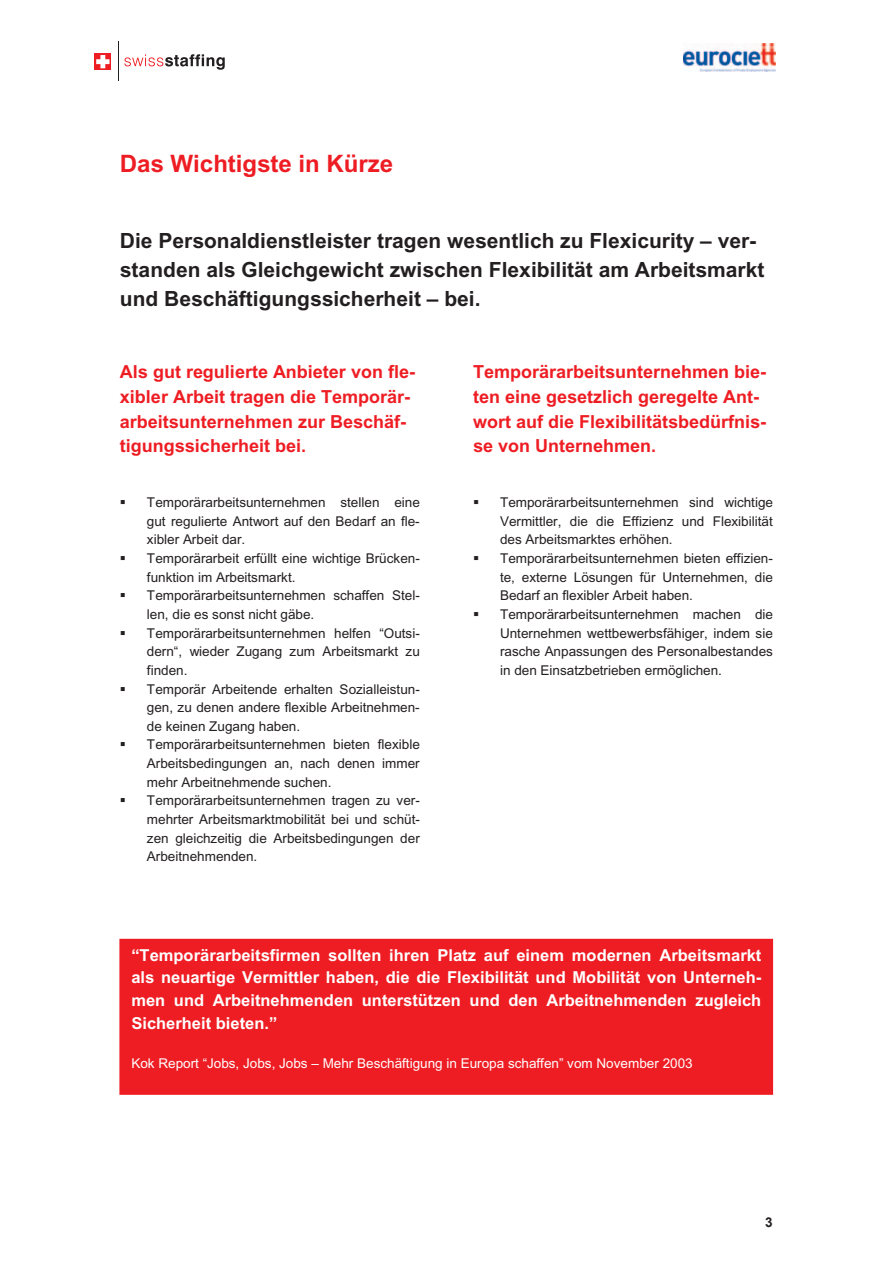
<style>
.page{position:relative;width:893px;height:1263px;background:#fff}
.page>*{position:absolute;margin:0;border:0;box-sizing:border-box;transform-origin:0 0}
.t1{font:700 24px "Arial";color:#ee1d23}
.t2{font:700 21px/29px "Arial";color:#231f20}
.t3{font:700 18px/24.9px "Arial";color:#ee1d23}
.t4{font:700 16.5px/22.8px "Arial";color:#fff;text-align:justify}
.t5{font:13.5px/18.6px "Arial";color:#231f20}
.t6{font:13.5px "Arial";color:#fff}
.t7{font:700 13.5px "Arial";color:#231f20}
</style>
<div class="page">
<div style="left:94px;top:53px;width:17px;height:17px;background:#ee1d23"></div>
<svg style="left:96px;top:55px;width:14px;height:13px"></svg>
<hr style="left:118px;top:42px;width:1px;height:39px;background:#231f20">
<svg style="left:124px;top:54px;width:101px;height:16px"></svg>
<img style="left:683px;top:43px;width:93px;height:28px">
<div style="left:120px;top:939px;width:652px;height:155px;background:#ee1d23"></div>
<div style="left:119px;top:939px;width:654px;height:156px;border:1px solid #ee1d23"></div>
<h1 class="t1" style="left:120px;top:155px;width:275px">Das Wichtigste in Kürze</h1>
<h2 class="t2" style="left:120px;top:228px;width:646px">Die Personaldienstleister tragen wesentlich zu Flexicurity – ver&shy;standen als Gleichgewicht zwischen Flexibilität am Arbeitsmarkt und Beschäftigungssicherheit – bei.</h2>
<h3 class="t3" style="left:120px;top:361px;width:297px">Als gut regulierte Anbieter von fle&shy;xibler Arbeit tragen die Temporär&shy;arbeitsunternehmen zur Beschäf&shy;tigungssicherheit bei.</h3>
<p class="t5" style="left:147px;top:494px;width:274px">Temporärarbeitsunternehmen stellen eine gut regulierte Antwort auf den Bedarf an fle&shy;xibler Arbeit dar.<br>Temporärarbeit erfüllt eine wichtige Brücken&shy;funktion im Arbeitsmarkt.<br>Temporärarbeitsunternehmen schaffen Stel&shy;len, die es sonst nicht gäbe.<br>Temporärarbeitsunternehmen helfen “Outsi&shy;dern“, wieder Zugang zum Arbeitsmarkt zu finden.<br>Temporär Arbeitende erhalten Sozialleistun&shy;gen, zu denen andere flexible Arbeitnehmen&shy;de keinen Zugang haben.<br>Temporärarbeitsunternehmen bieten flexible Arbeitsbedingungen an, nach denen immer mehr Arbeitnehmende suchen.<br>Temporärarbeitsunternehmen tragen zu ver&shy;mehrter Arbeitsmarktmobilität bei und schüt&shy;zen gleichzeitig die Arbeitsbedingungen der Arbeitnehmenden.</p>
<h3 class="t3" style="left:473px;top:361px;width:295px">Temporärarbeitsunternehmen bie&shy;ten eine gesetzlich geregelte Ant&shy;wort auf die Flexibilitätsbedürfnis&shy;se von Unternehmen.</h3>
<p class="t5" style="left:500px;top:494px;width:275px">Temporärarbeitsunternehmen sind wichtige Vermittler, die die Effizienz und Flexibilität des Arbeitsmarktes erhöhen.<br>Temporärarbeitsunternehmen bieten effizien&shy;te, externe Lösungen für Unternehmen, die Bedarf an flexibler Arbeit haben.<br>Temporärarbeitsunternehmen machen die Unternehmen wettbewerbsfähiger, indem sie rasche Anpassungen des Personalbestandes in den Einsatzbetrieben ermöglichen.</p>
<p class="t4" style="left:131px;top:945px;width:631px">“Temporärarbeitsfirmen sollten ihren Platz auf einem modernen Arbeitsmarkt als neuartige Vermittler haben, die die Flexibilität und Mobilität von Unterneh&shy;men und Arbeitnehmenden unterstützen und den Arbeitnehmenden zugleich Sicherheit bieten.”</p>
<p class="t6" style="left:131px;top:1058px;width:563px">Kok Report “Jobs, Jobs, Jobs – Mehr Beschäftigung in Europa schaffen” vom November 2003</p>
<p class="t7" style="left:765px;top:1214px;width:9px">3</p>
</div>
